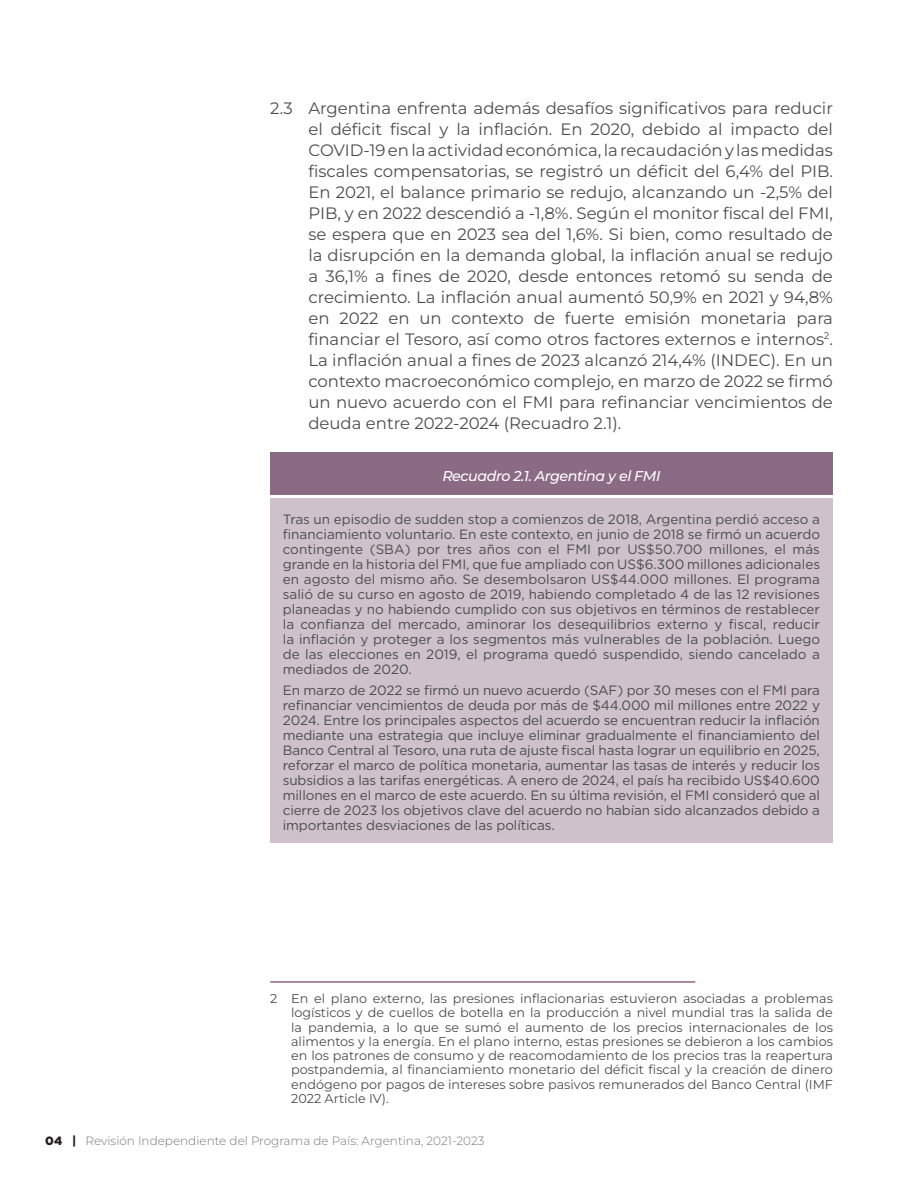
<style>
.page{position:relative;width:918px;height:1188px;background:#fff}
.page>*{position:absolute;margin:0;border:0;box-sizing:border-box;transform-origin:0 0}
.t1{font:16.5px/21px "Montserrat";color:#4b4c4d;text-align:justify}
.t2{font:italic 500 14.25px "Montserrat";letter-spacing:-.03em;color:#fff}
.t3{font:13.5px/15px "Gotham";letter-spacing:-.01em;color:#4b4c4d;text-align:justify}
.t4{font:12.75px/14.2px "Montserrat";color:#4b4c4d;text-align:justify}
.t5{font:300 12px "Montserrat";color:#76787b}
.s1{font-family:"Gotham";font-weight:900;color:#231f20}
</style>
<div class="page">
<hr style="left:270px;top:981px;width:425px;height:1px;background:#5b2752">
<div style="left:270px;top:452px;width:563px;height:43px;background:#8b6a83"></div>
<div style="left:270px;top:498px;width:563px;height:345px;background:#cec1cb"></div>
<p class="t1" style="left:308px;top:97px;width:526px;text-indent:-38px">2.3 Argentina enfrenta además desafíos significativos para reducir el déficit fiscal y la inflación. En 2020, debido al impacto del COVID-19 en la actividad económica, la recaudación y las medidas fiscales compensatorias, se registró un déficit del 6,4% del PIB.<br>En 2021, el balance primario se redujo, alcanzando un -2,5% del PIB, y en 2022 descendió a -1,8%. Según el monitor fiscal del FMI, se espera que en 2023 sea del 1,6%. Si bien, como resultado de la disrupción en la demanda global, la inflación anual se redujo a 36,1% a fines de 2020, desde entonces retomó su senda de crecimiento. La inflación anual aumentó 50,9% en 2021 y 94,8% en 2022 en un contexto de fuerte emisión monetaria para financiar el Tesoro, así como otros factores externos e internos<sup>2</sup>.<br>La inflación anual a fines de 2023 alcanzó 214,4% (INDEC). En un contexto macroeconómico complejo, en marzo de 2022 se firmó un nuevo acuerdo con el FMI para refinanciar vencimientos de deuda entre 2022-2024 (Recuadro 2.1).</p>
<p class="t2" style="left:442px;top:466px;width:220px">Recuadro 2.1. Argentina y el FMI</p>
<p class="t3" style="left:283px;top:511px;width:539px">Tras un episodio de sudden stop a comienzos de 2018, Argentina perdió acceso a financiamiento voluntario. En este contexto, en junio de 2018 se firmó un acuerdo contingente (SBA) por tres años con el FMI por US$50.700 millones, el más grande en la historia del FMI, que fue ampliado con US$6.300 millones adicionales en agosto del mismo año. Se desembolsaron US$44.000 millones. El programa salió de su curso en agosto de 2019, habiendo completado 4 de las 12 revisiones planeadas y no habiendo cumplido con sus objetivos en términos de restablecer la confianza del mercado, aminorar los desequilibrios externo y fiscal, reducir la inflación y proteger a los segmentos más vulnerables de la población. Luego de las elecciones en 2019, el programa quedó suspendido, siendo cancelado a mediados de 2020.</p>
<p class="t3" style="left:283px;top:683px;width:539px">En marzo de 2022 se firmó un nuevo acuerdo (SAF) por 30 meses con el FMI para refinanciar vencimientos de deuda por más de $44.000 mil millones entre 2022 y 2024. Entre los principales aspectos del acuerdo se encuentran reducir la inflación mediante una estrategia que incluye eliminar gradualmente el financiamiento del Banco Central al Tesoro, una ruta de ajuste fiscal hasta lograr un equilibrio en 2025, reforzar el marco de política monetaria, aumentar las tasas de interés y reducir los subsidios a las tarifas energéticas. A enero de 2024, el país ha recibido US$40.600 millones en el marco de este acuerdo. En su última revisión, el FMI consideró que al cierre de 2023 los objetivos clave del acuerdo no habían sido alcanzados debido a importantes desviaciones de las políticas.</p>
<p class="t4" style="left:291px;top:991px;width:543px;text-indent:-21px">2 En el plano externo, las presiones inflacionarias estuvieron asociadas a problemas logísticos y de cuellos de botella en la producción a nivel mundial tras la salida de la pandemia, a lo que se sumó el aumento de los precios internacionales de los alimentos y la energía. En el plano interno, estas presiones se debieron a los cambios en los patrones de consumo y de reacomodamiento de los precios tras la reapertura postpandemia, al financiamiento monetario del déficit fiscal y la creación de dinero endógeno por pagos de intereses sobre pasivos remunerados del Banco Central (IMF 2022 Article IV).</p>
<p class="t5" style="left:45px;top:1132px;width:441px"><span class="s1">04 |</span> Revisión Independiente del Programa de País: Argentina, 2021-2023</p>
</div>
